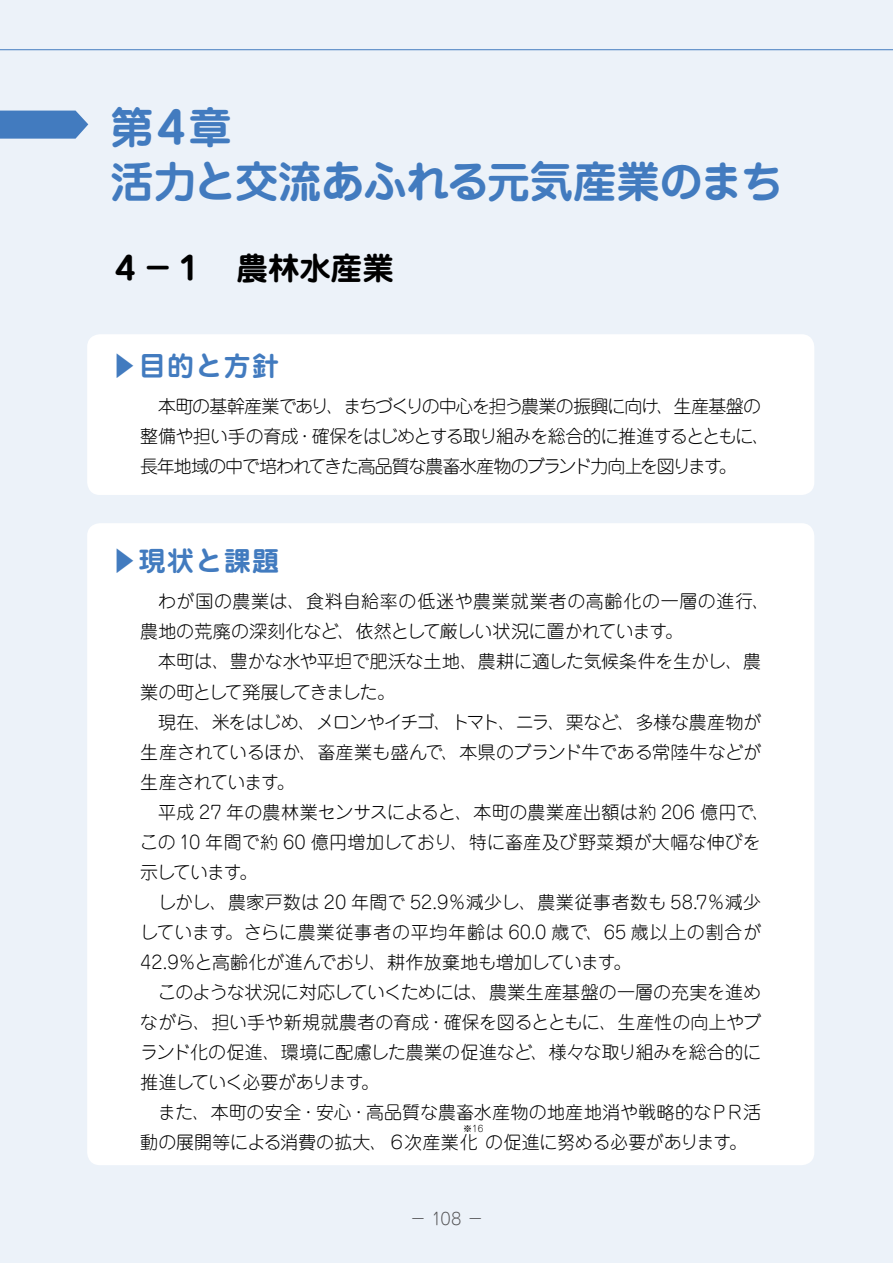
<style>
.page{position:relative;width:893px;height:1263px;background:#ecf2f9}
.page>*{position:absolute;margin:0;border:0;box-sizing:border-box;transform-origin:0 0}
.t1{font:700 43.5px/54px "Jun 501 Pro";letter-spacing:-.025em;color:#427bbf}
.t2{font:700 31.5px "Jun 501 Pro";color:#000}
.t3{font:700 27px "Jun 501 Pro";letter-spacing:.05em;color:#427bbf}
.t4{font:300 18px/30px "Jun 101 Pro";letter-spacing:-.015em;color:#000;text-align:justify}
.t5{font:300 18px/30px "Jun 101 Pro";letter-spacing:.005em;color:#000}
.t6{font:300 18px/30px "Jun 101 Pro";letter-spacing:-.055em;color:#000}
.t7{font:300 18px/30px "Jun 101 Pro";letter-spacing:.015em;color:#000}
.t8{font:300 16.5px "Jun 101 Pro";color:#595757}
.t9{font:300 9px "Jun 101 Pro";color:#000}
</style>
<div class="page">
<hr style="left:0;top:49px;width:893px;height:1px;background:#427bbf">
<div style="left:87px;top:334px;width:727px;height:161px;background:#fff;border-radius:13px"></div>
<div style="left:87px;top:523px;width:727px;height:642px;background:#fff;border-radius:13px"></div>
<svg style="left:0;top:111px;width:88px;height:28px;background:#4f84c3"></svg>
<h1 class="t1" style="left:111px;top:96px;width:674px">第４章<br>活力と交流あふれる元気産業のまち</h1>
<h2 class="t2" style="left:111px;top:243px;width:285px">４－１　農林水産業</h2>
<h3 class="t3" style="left:111px;top:345px;width:170px">▶目的と方針</h3>
<p class="t6" style="left:140px;top:389px;width:631px;text-indent:18px">本町の基幹産業であり、まちづくりの中心を担う農業の振興に向け、生産基盤の整備や担い手の育成・確保をはじめとする取り組みを総合的に推進するとともに、長年地域の中で培われてきた高品質な農畜水産物のブランド力向上を図ります。</p>
<h3 class="t3" style="left:111px;top:540px;width:170px">▶現状と課題</h3>
<p class="t7" style="left:140px;top:584px;width:631px;text-indent:18px">わが国の農業は、食料自給率の低迷や農業就業者の高齢化の一層の進行、農地の荒廃の深刻化など、依然として厳しい状況に置かれています。</p>
<p class="t4" style="left:140px;top:645px;width:622px;text-indent:18px">本町は、豊かな水や平坦で肥沃な土地、農耕に適した気候条件を生かし、農業の町として発展してきました。</p>
<p class="t4" style="left:140px;top:705px;width:622px;text-indent:18px">現在、米をはじめ、メロンやイチゴ、トマト、ニラ、栗など、多様な農産物が生産されているほか、畜産業も盛んで、本県のブランド牛である常陸牛などが生産されています。</p>
<p class="t5" style="left:140px;top:795px;width:631px;text-indent:18px">平成 27 年の農林業センサスによると、本町の農業産出額は約 206 億円で、この 10 年間で約 60 億円増加しており、特に畜産及び野菜類が大幅な伸びを示しています。</p>
<p class="t4" style="left:140px;top:885px;width:622px;text-indent:18px">しかし、農家戸数は 20 年間で 52.9％減少し、農業従事者数も 58.7％減少しています。さらに農業従事者の平均年齢は 60.0 歳で、65 歳以上の割合が42.9％と高齢化が進んでおり、耕作放棄地も増加しています。</p>
<p class="t4" style="left:140px;top:975px;width:622px;text-indent:18px">このような状況に対応していくためには、農業生産基盤の一層の充実を進めながら、担い手や新規就農者の育成・確保を図るとともに、生産性の向上やブランド化の促進、環境に配慮した農業の促進など、様々な取り組みを総合的に推進していく必要があります。</p>
<p class="t5" style="left:140px;top:1095px;width:622px;text-indent:18px">また、本町の安全・安心・高品質な農畜水産物の地産地消や戦略的なＰＲ活動の展開等による消費の拡大、６次産業化の促進に努める必要があります。</p>
<p class="t9" style="left:463px;top:1121px;width:22px">※16</p>
<p class="t8" style="left:409px;top:1205px;width:76px">− 108 −</p>
</div>
